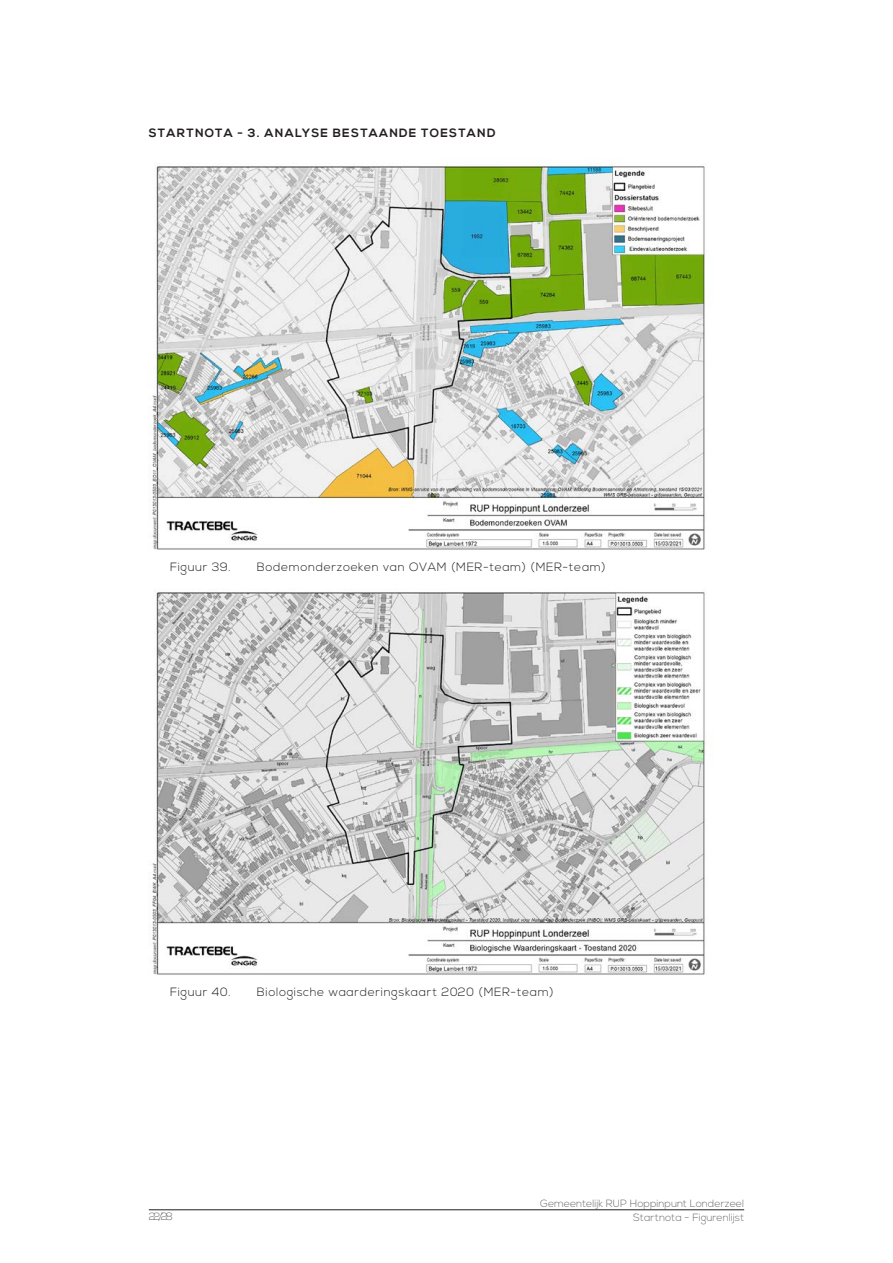
<style>
.page{position:relative;width:893px;height:1263px;background:#fff}
.page>*{position:absolute;margin:0;border:0;box-sizing:border-box;transform-origin:0 0}
.Tekst_figuren{font:300 12px "Nexa";letter-spacing:.05em;color:#231f20}
.Titel_adres_links{font:700 12px "Nexa";letter-spacing:.1em;color:#231f20}
.t1{font:300 10.5px/13.5px "Nexa";color:#6c6d70;text-align:right}
</style>
<div class="page">
<hr style="left:149px;top:1209px;width:595px;height:1px;background:#231f20">
<img style="left:152px;top:592px;width:561px;height:383px">
<img style="left:151px;top:161px;width:558px;height:389px">
<p class="Titel_adres_links" style="left:149px;top:125px;width:348px">STARTNOTA - 3. ANALYSE BESTAANDE TOESTAND</p>
<p class="Tekst_figuren" style="left:170px;top:560px;width:62px">Figuur 39.</p>
<p class="Tekst_figuren" style="left:257px;top:560px;width:350px">Bodemonderzoeken van OVAM (MER-team) (MER-team)</p>
<p class="Tekst_figuren" style="left:170px;top:985px;width:62px">Figuur 40.</p>
<p class="Tekst_figuren" style="left:257px;top:985px;width:298px">Biologische waarderingskaart 2020 (MER-team)</p>
<p class="t1" style="left:149px;top:1209px;width:26px">22/28</p>
<p class="t1" style="left:540px;top:1197px;width:205px">Gemeentelijk RUP Hoppinpunt Londerzeel<br>Startnota - Figurenlijst</p>
</div>
